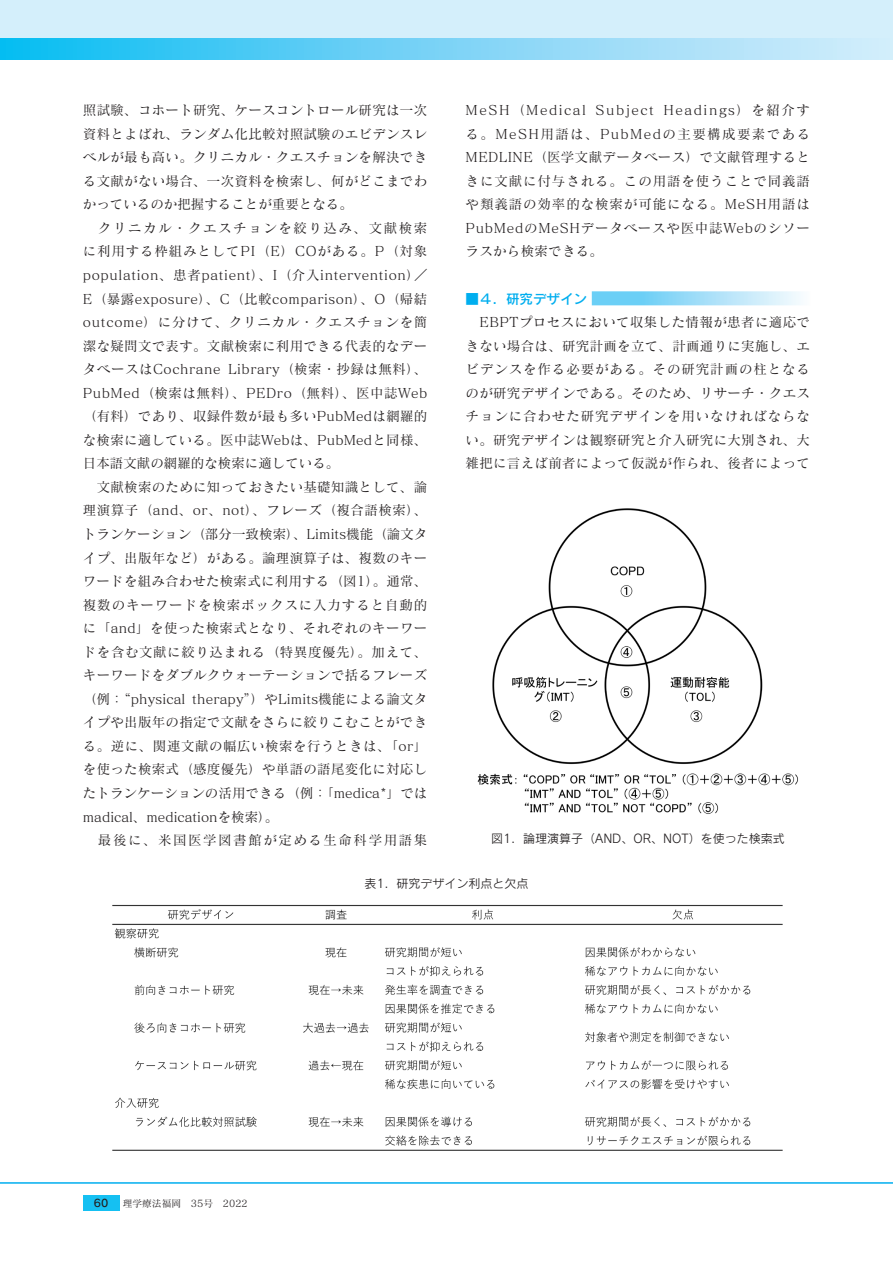
<style>
.page{position:relative;width:893px;height:1263px;background:#fff}
.page>*{position:absolute;margin:0;border:0;box-sizing:border-box;transform-origin:0 0}
.t1{font:13.5px/23.5px "Matisse Pro M";letter-spacing:.02em;color:#231f20;text-align:justify}
.t2{font:13.5px "Rodin Pro DB";color:#00aeef}
.t3{font:12px "Rodin Pro M";color:#231f20}
.t4{font:10.5px "Rodin Pro DB";color:#231f20}
.t5{font:9.75px "Matisse Pro M";color:#231f20}
</style>
<div class="page">
<div style="left:0;top:0;width:893px;height:38px;background:#d4effb"></div>
<div style="left:0;top:38px;width:893px;height:22px;background:linear-gradient(to right,#0ebcf2,#ddedfb)"></div>
<svg style="left:892px;top:38px;width:1px;height:22px"></svg>
<hr style="left:0;top:1182px;width:893px;height:2px;background:#00aeef">
<div style="left:83px;top:1196px;width:36px;height:15px;background:#15c0f2"></div>
<svg style="left:592px;top:291px;width:209px;height:14px;background:#a3dff8"></svg>
<img style="left:112px;top:904px;width:671px;height:247px">
<img style="left:477px;top:508px;width:321px;height:306px">
<p class="t1" style="left:83px;top:98px;width:346px;text-align:left">照試験、コホート研究、ケースコントロール研究は一次資料とよばれ、ランダム化比較対照試験のエビデンスレベルが最も高い。クリニカル・クエスチョンを解決できる文献がない場合、一次資料を検索し、何がどこまでわかっているのか把握することが重要となる。<br>　クリニカル・クエスチョンを絞り込み、文献検索に利用する枠組みとしてPI（E）COがある。P（対象population、患者patient）、I（介入intervention）／<br>E（暴露exposure）、C（比較comparison）、O（帰結outcome）に分けて、クリニカル・クエスチョンを簡潔な疑問文で表す。文献検索に利用できる代表的なデータベースはCochrane Library（検索・抄録は無料）、<br>PubMed（検索は無料）、PEDro（無料）、医中誌Web（有料）であり、収録件数が最も多いPubMedは網羅的な検索に適している。医中誌Webは、PubMedと同様、日本語文献の網羅的な検索に適している。<br>　文献検索のために知っておきたい基礎知識として、論理演算子（and、or、not）、フレーズ（複合語検索）、トランケーション（部分一致検索）、Limits機能（論文タイプ、出版年など）がある。論理演算子は、複数のキーワードを組み合わせた検索式に利用する（図1）。通常、複数のキーワードを検索ボックスに入力すると自動的に「and」を使った検索式となり、それぞれのキーワードを含む文献に絞り込まれる（特異度優先）。加えて、キーワードをダブルクウォーテーションで括るフレーズ（例：“physical therapy”）やLimits機能による論文タイプや出版年の指定で文献をさらに絞りこむことができる。逆に、関連文献の幅広い検索を行うときは、「or」を使った検索式（感度優先）や単語の語尾変化に対応したトランケーションの活用できる（例：「medica*」ではmadical、medicationを検索）。<br>　最後に、米国医学図書館が定める生命科学用語集</p>
<p class="t1" style="left:466px;top:98px;width:346px">MeSH（Medical Subject Headings）を紹介する。MeSH用語は、PubMedの主要構成要素であるMEDLINE（医学文献データベース）で文献管理するときに文献に付与される。この用語を使うことで同義語や類義語の効率的な検索が可能になる。MeSH用語はPubMedのMeSHデータベースや医中誌Webのシソーラスから検索できる。</p>
<p class="t2" style="left:466px;top:290px;width:123px">■４．研究デザイン</p>
<p class="t1" style="left:466px;top:310px;width:346px">　EBPTプロセスにおいて収集した情報が患者に適応できない場合は、研究計画を立て、計画通りに実施し、エビデンスを作る必要がある。その研究計画の柱となるのが研究デザインである。そのため、リサーチ・クエスチョンに合わせた研究デザインを用いなければならない。研究デザインは観察研究と介入研究に大別され、大雑把に言えば前者によって仮説が作られ、後者によって</p>
<p class="t3" style="left:491px;top:830px;width:295px">図1．論理演算子（AND、OR、NOT）を使った検索式</p>
<p class="t3" style="left:364px;top:876px;width:166px">表1．研究デザイン利点と欠点</p>
<p class="t4" style="left:94px;top:1196px;width:16px">60</p>
<p class="t5" style="left:123px;top:1197px;width:127px">理学療法福岡　35号　2022</p>
</div>
